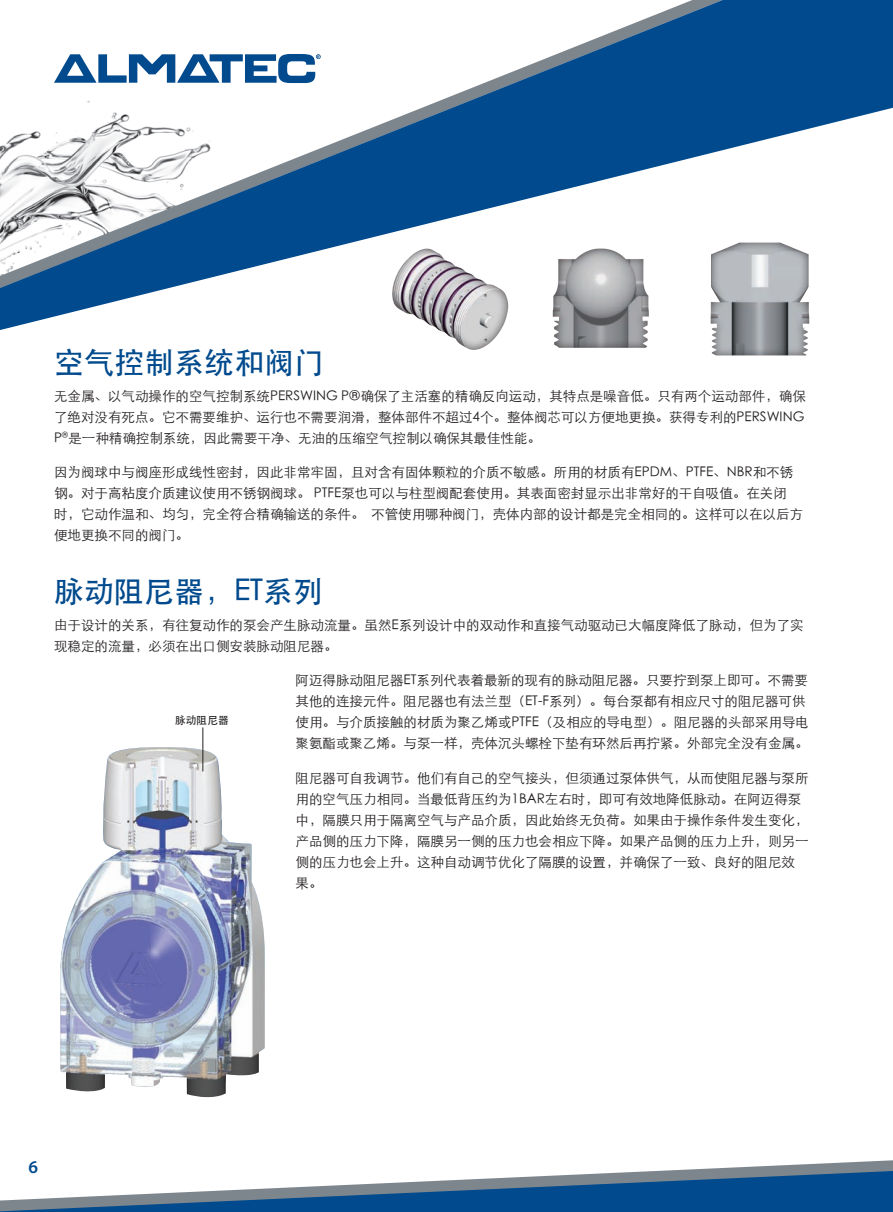
<style>
.page{position:relative;width:893px;height:1212px;background:#fff}
.page>*{position:absolute;margin:0;border:0;box-sizing:border-box;transform-origin:0 0}
.t1{font:500 30px "ST Heiti SC";color:#004a8d}
.t2{font:600 18px "Myriad Pro";color:#004a8d}
.t3{font:300 13.5px/21px "ST Heiti SC";color:#231f20}
.t4{font:500 10.65px "ST Heiti SC";color:#231f20}
</style>
<div class="page">
<svg style="left:0;top:0;width:893px;height:330px"></svg>
<svg style="left:657px;top:1160px;width:236px;height:11px"></svg>
<svg style="left:0;top:1171px;width:893px;height:41px"></svg>
<div style="left:373px;top:221px;width:155px;height:155px;background:#231f20;opacity:.75"></div>
<div style="left:532px;top:229px;width:139px;height:139px;background:#231f20;opacity:.75"></div>
<div style="left:691px;top:229px;width:139px;height:139px;background:#231f20;opacity:.75"></div>
<img style="left:60px;top:747px;width:205px;height:351px">
<hr style="left:203px;top:727px;width:1px;height:44px;background:#231f20">
<h1 class="t1" style="left:54px;top:346px;width:271px">空气控制系统和阀门</h1>
<p class="t3" style="left:54px;top:384px;width:753px;text-align:justify">无金属、以气动操作的空气控制系统PERSWING P®确保了主活塞的精确反向运动，其特点是噪音低。只有两个运动部件，确保了绝对没有死点。它不需要维护、运行也不需要润滑，整体部件不超过4个。整体阀芯可以方便地更换。获得专利的PERSWING P<sup>®</sup>是一种精确控制系统，因此需要干净、无油的压缩空气控制以确保其最佳性能。</p>
<p class="t3" style="left:54px;top:461px;width:751px">因为阀球中与阀座形成线性密封，因此非常牢固，且对含有固体颗粒的介质不敏感。所用的材质有EPDM、PTFE、NBR和不锈钢。对于高粘度介质建议使用不锈钢阀球。 PTFE泵也可以与柱型阀配套使用。其表面密封显示出非常好的干自吸值。在关闭时，它动作温和、均匀，完全符合精确输送的条件。 不管使用哪种阀门，壳体内部的设计都是完全相同的。这样可以在以后方便地更换不同的阀门。</p>
<h1 class="t1" style="left:54px;top:575px;width:270px">脉动阻尼器，ET系列</h1>
<p class="t3" style="left:54px;top:613px;width:751px">由于设计的关系，有往复动作的泵会产生脉动流量。虽然E系列设计中的双动作和直接气动驱动已大幅度降低了脉动，但为了实现稳定的流量，必须在出口侧安装脉动阻尼器。</p>
<p class="t3" style="left:296px;top:668px;width:515px">阿迈得脉动阻尼器ET系列代表着最新的现有的脉动阻尼器。只要拧到泵上即可。不需要其他的连接元件。阻尼器也有法兰型（ET-F系列）。每台泵都有相应尺寸的阻尼器可供使用。与介质接触的材质为聚乙烯或PTFE（及相应的导电型）。阻尼器的头部采用导电聚氨酯或聚乙烯。与泵一样，壳体沉头螺栓下垫有环然后再拧紧。外部完全没有金属。</p>
<p class="t3" style="left:296px;top:766px;width:514px">阻尼器可自我调节。他们有自己的空气接头，但须通过泵体供气，从而使阻尼器与泵所用的空气压力相同。当最低背压约为1BAR左右时，即可有效地降低脉动。在阿迈得泵中，隔膜只用于隔离空气与产品介质，因此始终无负荷。如果由于操作条件发生变化，产品侧的压力下降，隔膜另一侧的压力也会相应下降。如果产品侧的压力上升，则另一侧的压力也会上升。这种自动调节优化了隔膜的设置，并确保了一致、良好的阻尼效果。</p>
<p class="t4" style="left:175px;top:714px;width:55px">脉动阻尼器</p>
<h2 class="t2" style="left:28px;top:1155px;width:11px">6</h2>
</div>
